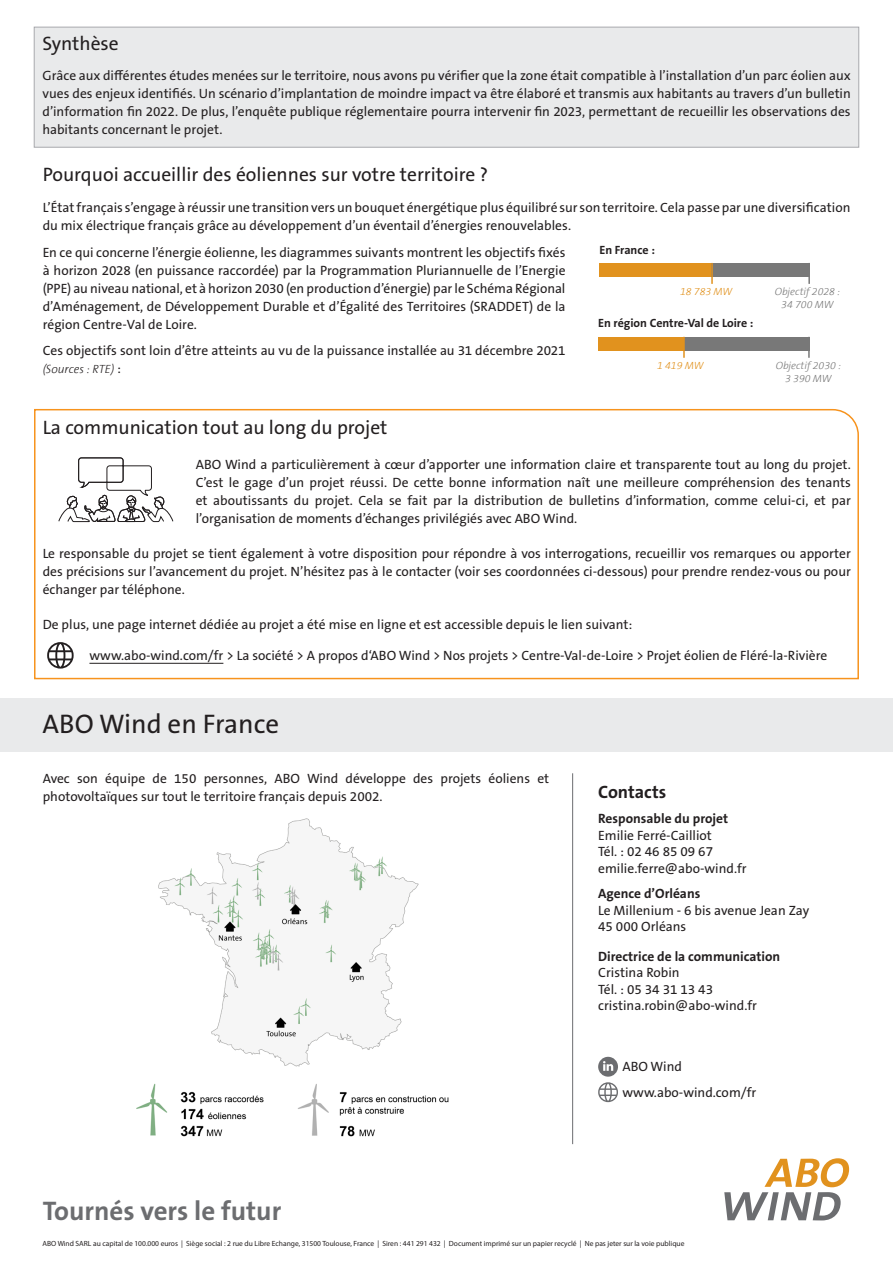
<style>
.page{position:relative;width:893px;height:1263px;background:#fff}
.page>*{position:absolute;margin:0;border:0;box-sizing:border-box;transform-origin:0 0}
.t1{font:700 27px "The Sans B W7";color:#6c6d70}
.t2{font:27px "The Sans B W5 Plain";color:#231f20}
.t3{font:19.5px "The Sans B W5 Plain";color:#231f20}
.t4{font:700 18px "The Sans B W7";color:#231f20}
.t5{font:13.5px/18px "The Sans B W5 Plain";color:#231f20}
.t6{font:700 13.5px "The Sans B W7";color:#231f20}
.t7{font:700 12px "The Sans B W7";color:#231f20}
.t8{font:italic 300 12px "The Sans B3";color:#231f20}
.t9{font:italic 300 10.5px/12.6px "The Sans B3";color:#787878;text-align:center}
.t10{font:italic 300 10.5px "The Sans B3";color:#e1921e}
.t11{font:7.5px "Myriad Pro";color:#231f20}
.s1{font-family:"The Sans B W5 Plain";font-weight:400;font-style:normal;font-size:13.5px}
</style>
<div class="page">
<div style="left:34px;top:27px;width:825px;height:120px;background:#e9eaeb;border:1px solid #a8a9ad"></div>
<svg style="left:34px;top:408px;width:825px;height:272px"></svg>
<svg style="left:724px;top:1158px;width:125px;height:62px"></svg>
<div style="left:598px;top:1057px;width:20px;height:20px;background:#6c6d70;border-radius:50%"></div>
<svg style="left:603px;top:1061px;width:10px;height:10px"></svg>
<svg style="left:598px;top:1082px;width:20px;height:20px"></svg>
<div style="left:0;top:698px;width:893px;height:54px;background:#e9eaeb"></div>
<hr style="left:572px;top:773px;width:1px;height:371px;background:#6c6d70">
<div style="left:600px;top:263px;width:210px;height:14px;background:#787878"></div>
<div style="left:599px;top:263px;width:112px;height:14px;background:#e1921e"></div>
<hr style="left:711px;top:263px;width:2px;height:21px;background:#e1921e">
<hr style="left:808px;top:263px;width:2px;height:21px;background:#787878">
<div style="left:598px;top:337px;width:212px;height:14px;background:#787878"></div>
<div style="left:598px;top:337px;width:86px;height:14px;background:#e1921e"></div>
<hr style="left:683px;top:337px;width:2px;height:21px;background:#e1921e">
<hr style="left:808px;top:337px;width:2px;height:21px;background:#787878">
<hr style="left:89px;top:663px;width:134px;height:1px;background:#231f20">
<svg style="left:47px;top:642px;width:27px;height:27px"></svg>
<svg style="left:58px;top:457px;width:116px;height:102px"></svg>
<img style="left:137px;top:818px;width:312px;height:319px">
<p class="t3" style="left:43px;top:30px;width:78px">Synthèse</p>
<p class="t5" style="left:43px;top:67px;width:810px;text-align:justify">Grâce aux différentes études menées sur le territoire, nous avons pu vérifier que la zone était compatible à l’installation d’un parc éolien aux vues des enjeux identifiés. Un scénario d’implantation de moindre impact va être élaboré et transmis aux habitants au travers d’un bulletin d’information fin 2022. De plus, l’enquête publique réglementaire pourra intervenir fin 2023, permettant de recueillir les observations des habitants concernant le projet.</p>
<p class="t3" style="left:43px;top:162px;width:447px">Pourquoi accueillir des éoliennes sur votre territoire ?</p>
<p class="t5" style="left:43px;top:199px;width:809px">L’État français s’engage à réussir une transition vers un bouquet énergétique plus équilibré sur son territoire. Cela passe par une diversification du mix électrique français grâce au développement d’un éventail d’énergies renouvelables.</p>
<p class="t5" style="left:43px;top:243px;width:524px;text-align:justify">En ce qui concerne l’énergie éolienne, les diagrammes suivants montrent les objectifs fixés à horizon 2028 (en puissance raccordée) par la Programmation Pluriannuelle de l’Energie (PPE) au niveau national, et à horizon 2030 (en production d’énergie) par le Schéma Régional d’Aménagement, de Développement Durable et d’Égalité des Territoires (SRADDET) de la région Centre-Val de Loire.</p>
<p class="t5" style="left:43px;top:342px;width:524px">Ces objectifs sont loin d’être atteints au vu de la puissance installée au 31 décembre 2021</p>
<p class="t8" style="left:43px;top:363px;width:80px">(Sources : RTE) <span class="s1">:</span></p>
<p class="t7" style="left:599px;top:242px;width:57px">En France :</p>
<p class="t9" style="left:775px;top:286px;width:67px">Objectif 2028 :<br>34 700 MW</p>
<p class="t10" style="left:680px;top:286px;width:54px">18 783 MW</p>
<p class="t7" style="left:598px;top:315px;width:157px">En région Centre-Val de Loire :</p>
<p class="t9" style="left:776px;top:360px;width:67px">Objectif 2030 :<br>3 390 MW</p>
<p class="t10" style="left:657px;top:360px;width:48px">1 419 MW</p>
<p class="t3" style="left:43px;top:415px;width:346px">La communication tout au long du projet</p>
<p class="t5" style="left:196px;top:456px;width:657px;text-align:justify">ABO Wind a particulièrement à cœur d’apporter une information claire et transparente tout au long du projet.<br>C’est le gage d’un projet réussi. De cette bonne information naît une meilleure compréhension des tenants et aboutissants du projet. Cela se fait par la distribution de bulletins d’information, comme celui-ci, et par l’organisation de moments d’échanges privilégiés avec ABO Wind.</p>
<p class="t5" style="left:43px;top:545px;width:810px;text-align:justify">Le responsable du projet se tient également à votre disposition pour répondre à vos interrogations, recueillir vos remarques ou apporter des précisions sur l’avancement du projet. N’hésitez pas à le contacter (voir ses coordonnées ci-dessous) pour prendre rendez-vous ou pour échanger par téléphone.</p>
<p class="t5" style="left:43px;top:616px;width:591px">De plus, une page internet dédiée au projet a été mise en ligne et est accessible depuis le lien suivant:</p>
<p class="t5" style="left:89px;top:647px;width:739px">www.abo-wind.com/fr &gt; La société &gt; A propos d‘ABO Wind &gt; Nos projets &gt; Centre-Val-de-Loire &gt; Projet éolien de Fléré-la-Rivière</p>
<p class="t2" style="left:43px;top:706px;width:238px">ABO Wind en France</p>
<p class="t5" style="left:43px;top:770px;width:508px">Avec son équipe de 150 personnes, ABO Wind développe des projets éoliens et photovoltaïques sur tout le territoire français depuis 2002.</p>
<p class="t1" style="left:43px;top:1194px;width:240px">Tournés vers le futur</p>
<p class="t4" style="left:598px;top:781px;width:70px">Contacts</p>
<p class="t6" style="left:598px;top:810px;width:131px">Responsable du projet</p>
<p class="t5" style="left:598px;top:826px;width:115px">Emilie Ferré-Cailliot</p>
<p class="t5" style="left:598px;top:843px;width:150px;line-height:16.5px">Tél. : 02 46 85 09 67 emilie.ferre@abo-wind.fr</p>
<p class="t6" style="left:598px;top:885px;width:104px">Agence d’Orléans</p>
<p class="t5" style="left:598px;top:901px;width:213px">Le Millenium - 6 bis avenue Jean Zay</p>
<p class="t5" style="left:598px;top:917px;width:90px">45 000 Orléans</p>
<p class="t6" style="left:598px;top:947px;width:184px">Directrice de la communication</p>
<p class="t5" style="left:598px;top:963px;width:83px">Cristina Robin</p>
<p class="t5" style="left:598px;top:981px;width:160px;line-height:16.5px">Tél. : 05 34 31 13 43 cristina.robin@abo-wind.fr</p>
<p class="t5" style="left:622px;top:1058px;width:61px">ABO Wind</p>
<p class="t5" style="left:622px;top:1083px;width:135px">www.abo-wind.com/fr</p>
<p class="t11" style="left:43px;top:1239px;width:643px">ABO Wind SARL au capital de 100.000 euros | Siège social : 2 rue du Libre Echange, 31500 Toulouse, France | Siren : 441 291 432 | Document imprimé sur un papier recyclé | Ne pas jeter sur la voie publique</p>
</div>
